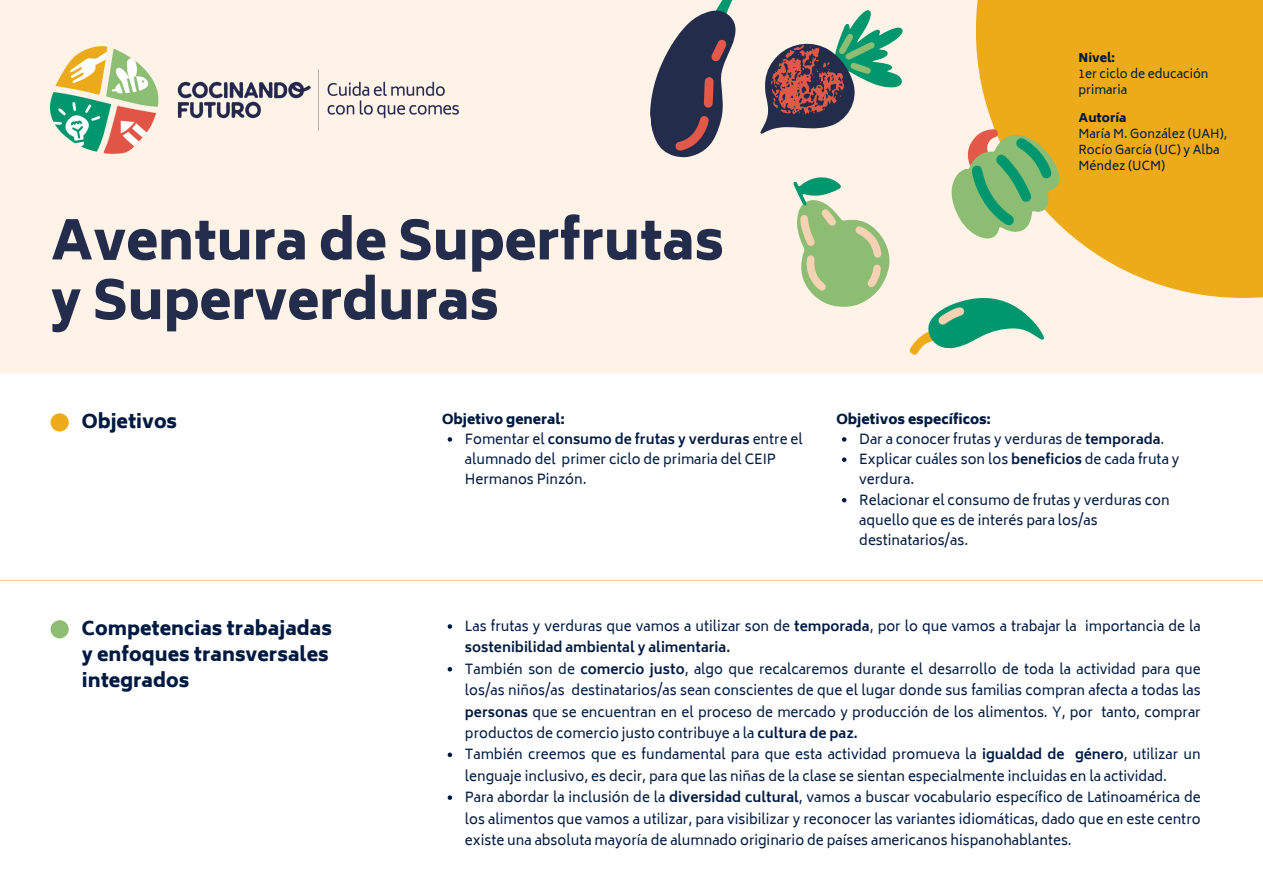
<style>
.page{position:relative;width:1263px;height:894px;background:#fff}
.page>*{position:absolute;margin:0;border:0;box-sizing:border-box;transform-origin:0 0}
.t1{font:800 52.5px/59.7px "Biryani";letter-spacing:-.005em;color:#232c4b}
.t2{font:800 18.75px/25.8px "Biryani";color:#011a41}
.t3{font:13.5px/21.3px "Biryani";color:#011a41}
.t4{font:800 13.5px "Biryani";color:#011a41}
.t5{font:12px/16px "Biryani";color:#011a41}
.t6{font:800 12px "Biryani";color:#011a41}
.s1{font-weight:700}
</style>
<div class="page">
<div style="left:0;top:0;width:1263px;height:373px;background:#fff3e8"></div>
<hr style="left:0;top:579px;width:1263px;height:2px;background:#f3d0af">
<div style="left:51px;top:413px;width:18px;height:18px;background:#eeab19;border-radius:50%"></div>
<div style="left:51px;top:620px;width:18px;height:18px;background:#8cbd73;border-radius:50%"></div>
<svg style="left:448px;top:437px;width:4px;height:4px"></svg>
<svg style="left:842px;top:437px;width:4px;height:4px"></svg>
<svg style="left:842px;top:457px;width:4px;height:5px"></svg>
<svg style="left:842px;top:498px;width:4px;height:4px"></svg>
<svg style="left:448px;top:624px;width:4px;height:4px"></svg>
<svg style="left:448px;top:667px;width:4px;height:4px"></svg>
<svg style="left:448px;top:752px;width:4px;height:4px"></svg>
<svg style="left:448px;top:795px;width:4px;height:4px"></svg>
<img style="left:51px;top:46px;width:408px;height:107px">
<div style="left:976px;top:0;width:287px;height:298px;background:#eeab19"></div>
<svg style="left:951px;top:129px;width:114px;height:113px"></svg>
<svg style="left:909px;top:292px;width:135px;height:63px"></svg>
<svg style="left:650px;top:0;width:253px;height:158px"></svg>
<svg style="left:793px;top:177px;width:97px;height:130px"></svg>
<p class="t6" style="left:1078px;top:51px;width:38px">Nivel:</p>
<p class="t5" style="left:1078px;top:66px;width:132px">1er ciclo de educación primaria</p>
<p class="t1" style="left:51px;top:211px;width:675px">Aventura de Superfrutas y Superverduras</p>
<h1 class="t2" style="left:82px;top:409px;width:97px">Objetivos</h1>
<p class="t4" style="left:442px;top:411px;width:124px">Objetivo general:</p>
<p class="t3" style="left:465px;top:429px;width:339px;line-height:20.2px">Fomentar el <span class="s1">consumo de frutas y verduras</span> entre el alumnado del primer ciclo de primaria del CEIP<br>Hermanos Pinzón.</p>
<h2 class="t6" style="left:1078px;top:111px;width:50px">Autoría</h2>
<p class="t5" style="left:1078px;top:126px;width:150px">María M. González (UAH),<br>Rocío García (UC) y Alba<br>Méndez (UCM)</p>
<p class="t4" style="left:836px;top:411px;width:156px">Objetivos específicos:</p>
<p class="t3" style="left:859px;top:428px;width:307px">Dar a conocer frutas y verduras de <span class="s1">temporada</span>.</p>
<h2 class="t3" style="left:859px;top:449px;width:322px;line-height:20.2px">Explicar cuáles son los <span class="s1">beneficios</span> de cada fruta y verdura.</h2>
<h3 class="t3" style="left:859px;top:490px;width:312px;line-height:20.2px">Relacionar el consumo de frutas y verduras con aquello que es de interés para los/as destinatarios/as.</h3>
<p class="t2" style="left:82px;top:615px;width:252px">Competencias trabajadas y enfoques transversales integrados</p>
<p class="t3" style="left:465px;top:615px;width:737px">Las frutas y verduras que vamos a utilizar son de <span class="s1">temporada</span>, por lo que vamos a trabajar la importancia de la <span class="s1">sostenibilidad ambiental y alimentaria.</span></p>
<h3 class="t3" style="left:465px;top:658px;width:737px;text-align:justify">También son de <span class="s1">comercio justo</span>, algo que recalcaremos durante el desarrollo de toda la actividad para que los/as niños/as destinatarios/as sean conscientes de que el lugar donde sus familias compran afecta a todas las <span class="s1">personas</span> que se encuentran en el proceso de mercado y producción de los alimentos. Y, por tanto, comprar productos de comercio justo contribuye a la <span class="s1">cultura de paz.</span></h3>
<p class="t3" style="left:465px;top:743px;width:737px">También creemos que es fundamental para que esta actividad promueva la <span class="s1">igualdad de género</span>, utilizar un lenguaje inclusivo, es decir, para que las niñas de la clase se sientan especialmente incluidas en la actividad.</p>
<p class="t3" style="left:465px;top:786px;width:737px;text-align:justify">Para abordar la inclusión de la <span class="s1">diversidad cultural</span>, vamos a buscar vocabulario específico de Latinoamérica de los alimentos que vamos a utilizar, para visibilizar y reconocer las variantes idiomáticas, dado que en este centro existe una absoluta mayoría de alumnado originario de países americanos hispanohablantes.</p>
</div>
